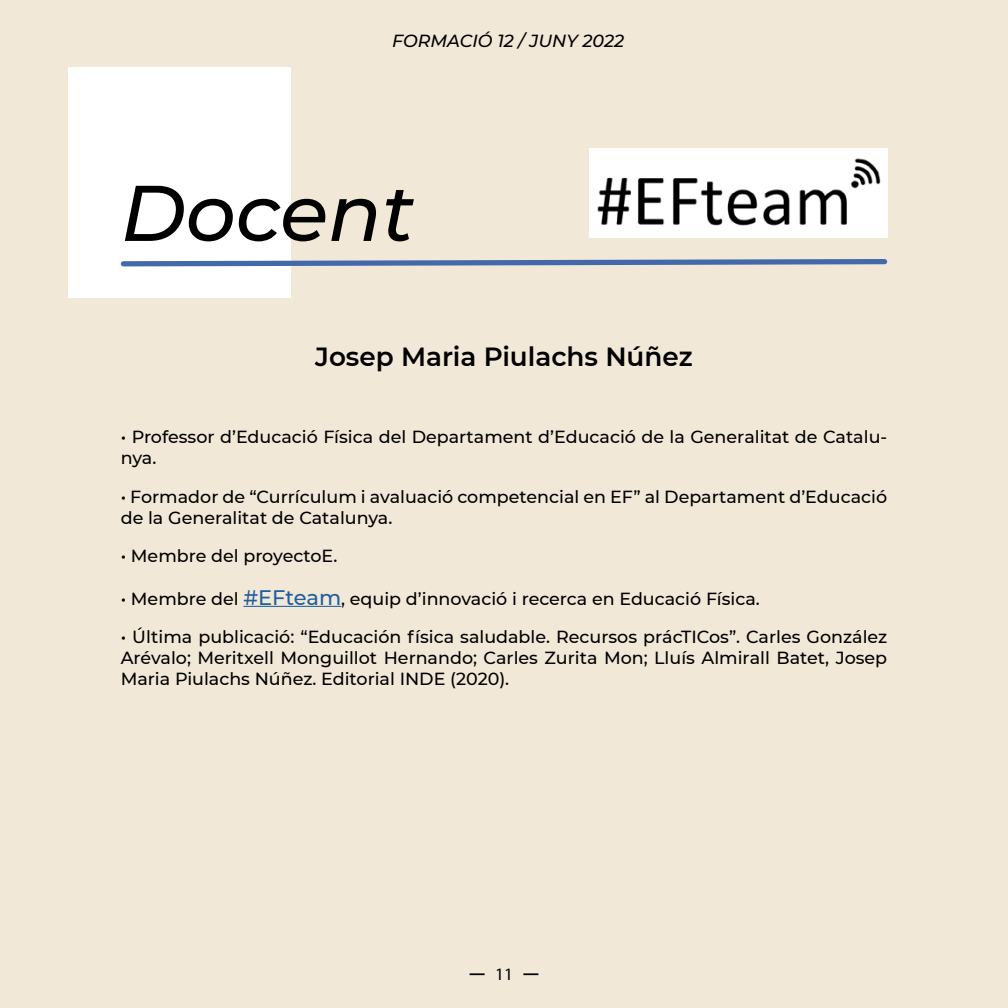
<style>
.page{position:relative;width:1008px;height:1008px;background:#f2e8d8}
.page>*{position:absolute;margin:0;border:0;box-sizing:border-box;transform-origin:0 0}
.Título{font:italic 500 78.75px "Montserrat";color:#000}
.Texto_independiente{font:600 26.25px "Montserrat";color:#000}
.Texto_independiente-2{font:500 17.5px/21px "Montserrat";color:#000}
.t1{font:italic 500 17.5px "Montserrat";color:#000}
.t2{font:17.5px "Myriad Pro";color:#000}
.s1{font-size:21px;color:#215e9e}
</style>
<div class="page">
<img style="left:589px;top:149px;width:299px;height:88px">
<svg style="left:470px;top:973px;width:15px;height:2px"></svg>
<svg style="left:523px;top:973px;width:15px;height:2px"></svg>
<div style="left:68px;top:67px;width:223px;height:231px;background:#fff"></div>
<svg style="left:120px;top:259px;width:768px;height:8px"></svg>
<hr style="left:243px;top:606px;width:98px;height:1px;background:#215e9e">
<p class="t1" style="left:392px;top:28px;width:234px">FORMACIÓ 12 / JUNY 2022</p>
<p class="Título" style="left:121px;top:158px;width:295px">Docent</p>
<p class="Texto_independiente" style="left:315px;top:338px;width:379px">Josep Maria Piulachs Núñez</p>
<p class="Texto_independiente-2" style="left:121px;top:426px;width:768px">• Professor d’Educació Física del Departament d’Educació de la Generalitat de Catalu&shy;nya.</p>
<p class="Texto_independiente-2" style="left:121px;top:485px;width:768px">• Formador de “Currículum i avaluació competencial en EF” al Departament d’Educació de la Generalitat de Catalunya.</p>
<p class="Texto_independiente-2" style="left:121px;top:545px;width:218px">• Membre del proyectoE.</p>
<p class="Texto_independiente-2" style="left:121px;top:587px;width:641px">• Membre del <span class="s1">#EFteam</span>, equip d’innovació i recerca en Educació Física.</p>
<p class="Texto_independiente-2" style="left:121px;top:626px;width:768px;text-align:justify">• Última publicació: “Educación física saludable. Recursos prácTICos”. Carles González Arévalo; Meritxell Monguillot Hernando; Carles Zurita Mon; Lluís Almirall Batet, Josep Maria Piulachs Núñez. Editorial INDE (2020).</p>
<p class="t2" style="left:495px;top:964px;width:19px">11</p>
</div>
